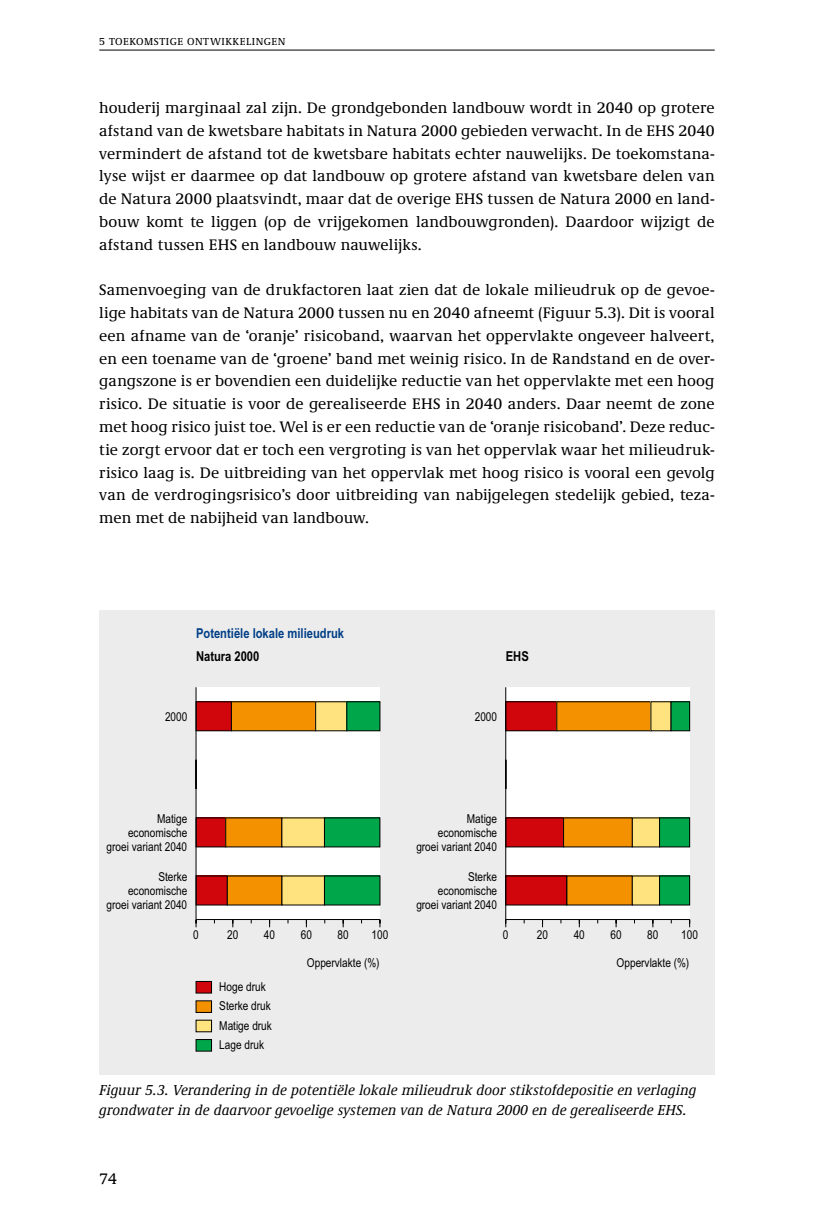
<style>
.page{position:relative;width:814px;height:1216px;background:#fff}
.page>*{position:absolute;margin:0;border:0;box-sizing:border-box;transform-origin:0 0}
.t1{font:15.75px/22.8px "RIVM Demos";letter-spacing:.005em;color:#000;text-align:justify}
.t2{font:italic 14.88px/19.2px "RIVM Demos";color:#000}
.t3{font:700 13.65px "Arial Narrow";color:#003e86}
.t4{font:700 13.65px "Arial Narrow";color:#000}
.t5{font:12.25px/14px "Arial Narrow";color:#000;text-align:right}
.t6{font:10.5px "RIVM Demos";color:#000}
</style>
<div class="page">
<hr style="left:99px;top:50px;width:615px;height:1px;background:#000">
<div style="left:99px;top:609px;width:615px;height:465px;background:#ececec"></div>
<svg style="left:195px;top:687px;width:186px;height:233px;background:#d7ccaa"></svg>
<div style="left:196px;top:981px;width:15px;height:12px;background:#d1050c"></div>
<div style="left:195px;top:981px;width:17px;height:12px;border:1px solid #000"></div>
<div style="left:196px;top:1000px;width:15px;height:12px;background:#f39100"></div>
<div style="left:196px;top:1020px;width:15px;height:11px;background:#ffe37e"></div>
<div style="left:196px;top:1039px;width:15px;height:12px;background:#00a64a"></div>
<div style="left:195px;top:1039px;width:17px;height:12px;border:1px solid #000"></div>
<svg style="left:505px;top:687px;width:185px;height:233px;background:#ddbfa1"></svg>
<p class="t6" style="left:99px;top:35px;width:18px">5 toekomstige</p>
<p class="t6" style="left:187px;top:35px;width:8px">ontwikkelingen</p>
<p class="t1" style="left:99px;top:96px;width:617px">houderij marginaal zal zijn. De grondgebonden landbouw wordt in 2040 op grotere afstand van de kwetsbare habitats in Natura 2000 gebieden verwacht. In de EHS 2040 vermindert de afstand tot de kwetsbare habitats echter nauwelijks. De toekomstana&shy;lyse wijst er daarmee op dat landbouw op grotere afstand van kwetsbare delen van de Natura 2000 plaatsvindt, maar dat de overige EHS tussen de Natura 2000 en land&shy;bouw komt te liggen (op de vrijgekomen landbouwgronden). Daardoor wijzigt de afstand tussen EHS en landbouw nauwelijks.</p>
<p class="t1" style="left:99px;top:278px;width:617px">Samenvoeging van de drukfactoren laat zien dat de lokale milieudruk op de gevoe&shy;lige habitats van de Natura 2000 tussen nu en 2040 afneemt (Figuur 5.3). Dit is vooral een afname van de ‘oranje’ risicoband, waarvan het oppervlakte ongeveer halveert, en een toename van de ‘groene’ band met weinig risico. In de Randstand en de over&shy;gangszone is er bovendien een duidelijke reductie van het oppervlakte met een hoog risico. De situatie is voor de gerealiseerde EHS in 2040 anders. Daar neemt de zone met hoog risico juist toe. Wel is er een reductie van de ‘oranje risicoband’. Deze reduc&shy;tie zorgt ervoor dat er toch een vergroting is van het oppervlak waar het milieudruk&shy;risico laag is. De uitbreiding van het oppervlak met hoog risico is vooral een gevolg van de verdrogingsrisico’s door uitbreiding van nabijgelegen stedelijk gebied, teza&shy;men met de nabijheid van landbouw.</p>
<p class="t3" style="left:196px;top:625px;width:150px">Potentiële lokale milieudruk</p>
<p class="t4" style="left:196px;top:648px;width:65px">Natura 2000</p>
<p class="t5" style="left:165px;top:709px;width:24px">2000</p>
<p class="t4" style="left:505px;top:648px;width:25px">EHS</p>
<p class="t5" style="left:474px;top:709px;width:24px">2000</p>
<p class="t5" style="left:107px;top:811px;width:82px">Matige economische groei variant 2040</p>
<p class="t5" style="left:107px;top:869px;width:82px">Sterke economische groei variant 2040</p>
<p class="t5" style="left:193px;top:928px;width:7px">0</p>
<p class="t5" style="left:227px;top:928px;width:13px">20</p>
<p class="t5" style="left:264px;top:928px;width:13px">40</p>
<p class="t5" style="left:301px;top:928px;width:13px">60</p>
<p class="t5" style="left:337px;top:928px;width:13px">80</p>
<p class="t5" style="left:371px;top:928px;width:18px">100</p>
<p class="t5" style="left:307px;top:955px;width:74px">Oppervlakte (%)</p>
<p class="t5" style="left:219px;top:976px;width:54px;line-height:19.4px;text-align:left">Hoge druk<br>Sterke druk<br>Matige druk<br>Lage druk</p>
<p class="t5" style="left:416px;top:811px;width:82px">Matige economische groei variant 2040</p>
<p class="t5" style="left:416px;top:869px;width:82px">Sterke economische groei variant 2040</p>
<p class="t5" style="left:503px;top:928px;width:7px">0</p>
<p class="t5" style="left:537px;top:928px;width:13px">20</p>
<p class="t5" style="left:573px;top:928px;width:13px">40</p>
<p class="t5" style="left:610px;top:928px;width:13px">60</p>
<p class="t5" style="left:647px;top:928px;width:13px">80</p>
<p class="t5" style="left:681px;top:928px;width:18px">100</p>
<p class="t5" style="left:616px;top:955px;width:74px">Oppervlakte (%)</p>
<p class="t2" style="left:99px;top:1080px;width:598px">Figuur 5.3. Verandering in de potentiële lokale milieudruk door stikstofdepositie en verlaging grondwater in de daarvoor gevoelige systemen van de Natura 2000 en de gerealiseerde EHS.</p>
<p class="t1" style="left:99px;top:1166px;width:19px">74</p>
</div>
